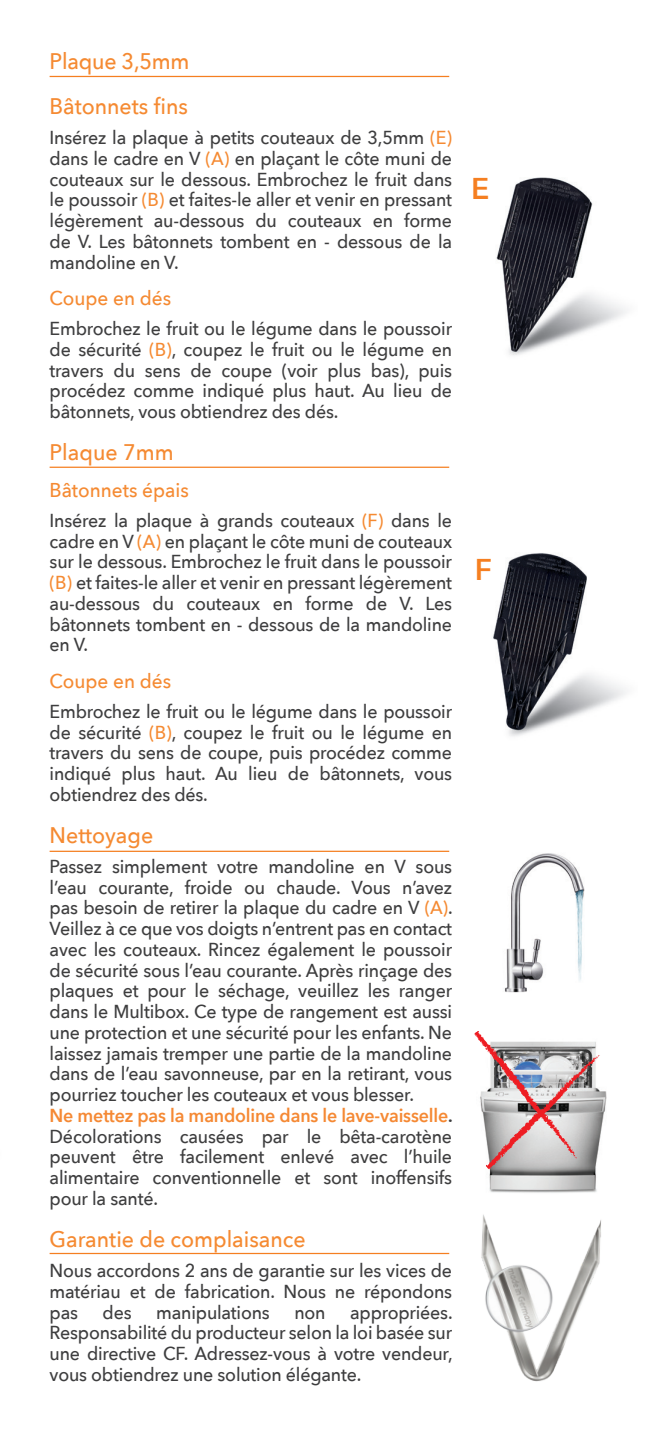
<style>
.page{position:relative;width:652px;height:1432px;background:#fff}
.page>*{position:absolute;margin:0;border:0;box-sizing:border-box;transform-origin:0 0}
.t1{font:600 30px "Avenir Next";color:#f57f21}
.t2{font:500 22.5px "Avenir Next";color:#f58a32;scale:.95 1}
.t3{font:500 20px "Avenir Next";color:#f58a32;scale:.95 1}
.t4{font:500 18.75px/20.8px "Avenir Next";letter-spacing:-.01em;color:#3e3e3f;text-align:justify;scale:.95 1}
.t5{font:600 18.75px "Avenir Next";letter-spacing:-.01em;color:#f58934;scale:.95 1}
.s1{color:#f58a32}
.s2{color:#3e3e3f}
</style>
<div class="page">
<hr style="left:50px;top:466px;width:399px;height:2px;background:#f57f21">
<hr style="left:50px;top:850px;width:399px;height:2px;background:#f57f21">
<hr style="left:50px;top:1252px;width:399px;height:2px;background:#f57f21">
<img style="left:504px;top:853px;width:81px;height:140px">
<img style="left:488px;top:1091px;width:119px;height:102px">
<svg style="left:474px;top:1031px;width:126px;height:138px"></svg>
<img style="left:481px;top:1214px;width:120px;height:168px">
<hr style="left:50px;top:76px;width:399px;height:1px;background:#f57f21">
<img style="left:496px;top:177px;width:131px;height:179px">
<img style="left:493px;top:553px;width:134px;height:184px">
<p class="t2" style="left:50px;top:42px;width:149px">Plaque 3,5mm</p>
<p class="t2" style="left:50px;top:87px;width:147px">Bâtonnets fi ns</p>
<p class="t4" style="left:50px;top:127px;width:425px">Insérez la plaque à petits couteaux de 3,5mm <span class="s1">(E) </span>dans le cadre en V <span class="s1">(A)</span> en plaçant le côte muni de couteaux sur le dessous. Embrochez le fruit dans le poussoir <span class="s1">(B)</span> et faites-le aller et venir en pressant légèrement au-dessous du couteaux en forme de V. Les bâtonnets tombent en - dessous de la mandoline en V.</p>
<p class="t3" style="left:50px;top:281px;width:130px">Coupe en dés</p>
<p class="t4" style="left:50px;top:318px;width:425px">Embrochez le fruit ou le légume dans le poussoir de sécurité <span class="s1">(B)</span>, coupez le fruit ou le légume en travers du sens de coupe (voir plus bas), puis procédez comme indiqué plus haut. Au lieu de bâtonnets, vous obtiendrez des dés.</p>
<p class="t2" style="left:50px;top:433px;width:132px">Plaque 7mm</p>
<p class="t3" style="left:50px;top:473px;width:148px">Bâtonnets épais</p>
<p class="t4" style="left:50px;top:509px;width:425px">Insérez la plaque à grands couteaux <span class="s1">(F)</span> dans le cadre en V <span class="s1">(A)</span> en plaçant le côte muni de couteaux sur le dessous. Embrochez le fruit dans le poussoir <span class="s1">(B)</span> et faites-le aller et venir en pressant légèrement au-dessous du couteaux en forme de V. Les bâtonnets tombent en - dessous de la mandoline en V.</p>
<p class="t3" style="left:50px;top:664px;width:130px">Coupe en dés</p>
<p class="t4" style="left:50px;top:700px;width:425px">Embrochez le fruit ou le légume dans le poussoir de sécurité <span class="s1">(B)</span>, coupez le fruit ou le légume en travers du sens de coupe, puis procédez comme indiqué plus haut. Au lieu de bâtonnets, vous obtiendrez des dés.</p>
<p class="t2" style="left:50px;top:816px;width:111px">Nettoyage</p>
<p class="t4" style="left:50px;top:855px;width:426px">Passez simplement votre mandoline en V sous l’eau courante, froide ou chaude. Vous n’avez pas besoin de retirer la plaque du cadre en V <span class="s1">(A)</span>.<br>Veillez à ce que vos doigts n’entrent pas en contact avec les couteaux. Rincez également le poussoir de sécurité sous l’eau courante. Après rinçage des plaques et pour le séchage, veuillez les ranger dans le Multibox. Ce type de rangement est aussi une protection et une sécurité pour les enfants. Ne laissez jamais tremper une partie de la mandoline dans de l’eau savonneuse, par en la retirant, vous pourriez toucher les couteaux et vous blesser.</p>
<p class="t5" style="left:50px;top:1099px;width:426px">Ne mettez pas la mandoline dans le lave-vaisselle<span class="s2">.</span></p>
<p class="t4" style="left:50px;top:1125px;width:425px">Décolorations causées par le bêta-carotène peuvent être facilement enlevé avec l’huile alimentaire conventionnelle et sont inoffensifs pour la santé.</p>
<p class="t2" style="left:50px;top:1220px;width:271px">Garantie de complaisance</p>
<p class="t4" style="left:50px;top:1259px;width:425px">Nous accordons 2 ans de garantie sur les vices de matériau et de fabrication. Nous ne répondons pas</p>
<p class="t4" style="left:103px;top:1301px;width:32px">des</p>
<p class="t4" style="left:156px;top:1301px;width:121px">manipulations</p>
<p class="t4" style="left:294px;top:1301px;width:34px">non</p>
<p class="t4" style="left:50px;top:1301px;width:426px;text-indent:300px">appropriées.<br>Responsabilité du producteur selon la loi basée sur une directive CF. Adressez-vous à votre vendeur, vous obtiendrez une solution élégante.</p>
<p class="t1" style="left:471px;top:163px;width:20px">E</p>
<p class="t1" style="left:475px;top:544px;width:19px">F</p>
</div>
